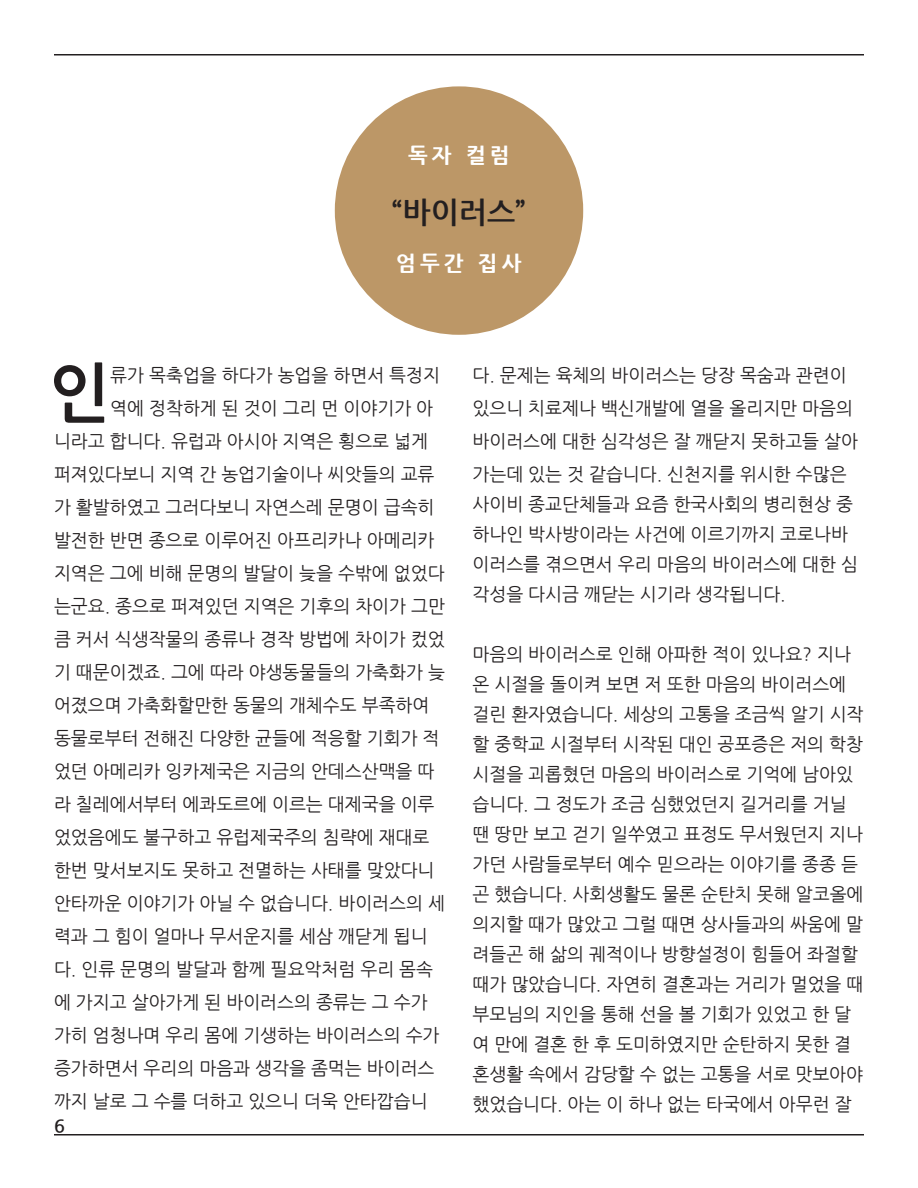
<style>
.page{position:relative;width:918px;height:1188px;background:#fff}
.page>*{position:absolute;margin:0;border:0;box-sizing:border-box;transform-origin:0 0}
.t1{font:700 64.8px "Nanum Gothic";color:#231f20}
.Pull_Quote_-_Bold{font:700 30px "Nanum Gothic";color:#231f20}
.Section_Header_-_Cen{font:800 21px "Nanum Gothic";letter-spacing:.2em;color:#fff}
.t2{font:18px/30px "Nanum Gothic";color:#231f20}
.t3{font:700 18px "Nanum Gothic";color:#231f20}
</style>
<div class="page">
<hr style="left:54px;top:1134px;width:810px;height:2px;background:#231f20">
<div style="left:335px;top:86px;width:248px;height:249px;background:#bc9767;border-radius:50%"></div>
<hr style="left:54px;top:54px;width:810px;height:2px;background:#231f20">
<p class="Section_Header_-_Cen" style="left:408px;top:144px;width:103px">독자 컬럼</p>
<p class="Pull_Quote_-_Bold" style="left:392px;top:198px;width:135px">“바이러스”</p>
<p class="Section_Header_-_Cen" style="left:396px;top:252px;width:127px">엄두간 집사</p>
<p class="t1" style="left:49px;top:361px;width:62px">인</p>
<p class="t2" style="left:110px;top:360px;width:331px">류가 목축업을 하다가 농업을 하면서 특정지</p>
<p class="t2" style="left:110px;top:393px;width:324px">역에 정착하게 된 것이 그리 먼 이야기가 아</p>
<p class="t2" style="left:54px;top:426px;width:376px">니라고 합니다. 유럽과 아시아 지역은 횡으로 넓게</p>
<p class="t2" style="left:54px;top:459px;width:382px">퍼져있다보니 지역 간 농업기술이나 씨앗들의 교류</p>
<p class="t2" style="left:54px;top:492px;width:382px">가 활발하였고 그러다보니 자연스레 문명이 급속히</p>
<p class="t2" style="left:54px;top:525px;width:382px">발전한 반면 종으로 이루어진 아프리카나 아메리카</p>
<p class="t2" style="left:54px;top:558px;width:392px">지역은 그에 비해 문명의 발달이 늦을 수밖에 없었다</p>
<p class="t2" style="left:54px;top:591px;width:393px">는군요. 종으로 퍼져있던 지역은 기후의 차이가 그만</p>
<p class="t2" style="left:54px;top:624px;width:392px">큼 커서 식생작물의 종류나 경작 방법에 차이가 컸었</p>
<p class="t2" style="left:54px;top:657px;width:393px">기 때문이겠죠. 그에 따라 야생동물들의 가축화가 늦</p>
<p class="t2" style="left:54px;top:690px;width:377px">어졌으며 가축화할만한 동물의 개체수도 부족하여</p>
<p class="t2" style="left:54px;top:723px;width:387px">동물로부터 전해진 다양한 균들에 적응할 기회가 적</p>
<p class="t2" style="left:54px;top:756px;width:382px">었던 아메리카 잉카제국은 지금의 안데스산맥을 따</p>
<p class="t2" style="left:54px;top:789px;width:382px">라 칠레에서부터 에콰도르에 이르는 대제국을 이루</p>
<p class="t2" style="left:54px;top:822px;width:377px">었었음에도 불구하고 유럽제국주의 침략에 재대로</p>
<p class="t2" style="left:54px;top:855px;width:382px">한번 맞서보지도 못하고 전멸하는 사태를 맞았다니</p>
<p class="t2" style="left:54px;top:888px;width:393px">안타까운 이야기가 아닐 수 없습니다. 바이러스의 세</p>
<p class="t2" style="left:54px;top:921px;width:375px">력과 그 힘이 얼마나 무서운지를 세삼 깨닫게 됩니</p>
<p class="t2" style="left:54px;top:954px;width:381px">다. 인류 문명의 발달과 함께 필요악처럼 우리 몸속</p>
<p class="t2" style="left:54px;top:987px;width:375px">에 가지고 살아가게 된 바이러스의 종류는 그 수가</p>
<p class="t2" style="left:54px;top:1020px;width:387px">가히 엄청나며 우리 몸에 기생하는 바이러스의 수가</p>
<p class="t2" style="left:54px;top:1053px;width:382px">증가하면서 우리의 마음과 생각을 좀먹는 바이러스</p>
<p class="t2" style="left:54px;top:1086px;width:375px">까지 날로 그 수를 더하고 있으니 더욱 안타깝습니</p>
<p class="t3" style="left:54px;top:1117px;width:12px">6</p>
<p class="t2" style="left:472px;top:359px;width:387px;line-height:33px">다. 문제는 육체의 바이러스는 당장 목숨과 관련이 있으니 치료제나 백신개발에 열을 올리지만 마음의 바이러스에 대한 심각성은 잘 깨닫지 못하고들 살아 가는데 있는 것 같습니다. 신천지를 위시한 수많은</p>
<p class="t2" style="left:472px;top:489px;width:387px">사이비 종교단체들과 요즘 한국사회의 병리현상 중 하나인 박사방이라는 사건에 이르기까지 코로나바 이러스를 겪으면서 우리 마음의 바이러스에 대한 심 각성을 다시금 깨닫는 시기라 생각됩니다.</p>
<p class="t2" style="left:472px;top:639px;width:393px">마음의 바이러스로 인해 아파한 적이 있나요? 지나 온 시절을 돌이켜 보면 저 또한 마음의 바이러스에 걸린 환자였습니다. 세상의 고통을 조금씩 알기 시작 할 중학교 시절부터 시작된 대인 공포증은 저의 학창 시절을 괴롭혔던 마음의 바이러스로 기억에 남아있 습니다. 그 정도가 조금 심했었던지 길거리를 거닐 땐 땅만 보고 걷기 일쑤였고 표정도 무서웠던지 지나 가던 사람들로부터 예수 믿으라는 이야기를 종종 듣 곤 했습니다. 사회생활도 물론 순탄치 못해 알코올에 의지할 때가 많았고 그럴 때면 상사들과의 싸움에 말 려들곤 해 삶의 궤적이나 방향설정이 힘들어 좌절할 때가 많았습니다. 자연히 결혼과는 거리가 멀었을 때 부모님의 지인을 통해 선을 볼 기회가 있었고 한 달 여 만에 결혼 한 후 도미하였지만 순탄하지 못한 결 혼생활 속에서 감당할 수 없는 고통을 서로 맛보아야 했었습니다. 아는 이 하나 없는 타국에서 아무런 잘</p>
</div>
